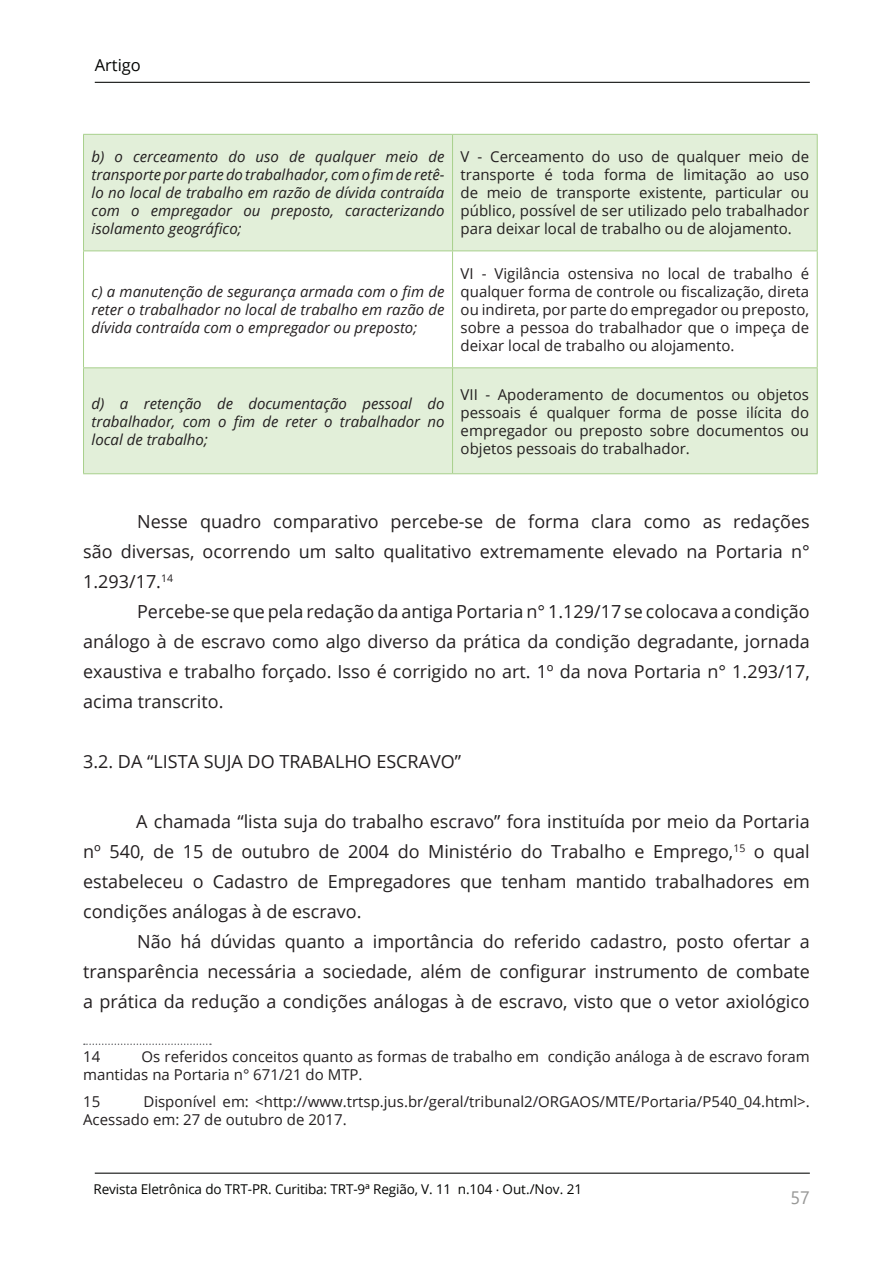
<style>
.page{position:relative;width:893px;height:1263px;background:#fff}
.page>*{position:absolute;margin:0;border:0;box-sizing:border-box;transform-origin:0 0}
.t1{font:18px/30px "Open Sans";color:#231f20;text-align:justify}
.t2{font:18px "Segoe UI";color:#989897}
.t3{font:16.5px "Open Sans";color:#040503}
.t4{font:15px/18px "Open Sans";color:#231f20;text-align:justify}
.t5{font:italic 15px/18px "Open Sans";color:#231f20;text-align:justify}
.t6{font:13.5px "Open Sans";letter-spacing:-.01em;color:#040503}
</style>
<div class="page">
<hr style="left:95px;top:1172px;width:715px;height:2px;background:#040503">
<hr style="left:95px;top:82px;width:715px;height:1px;background:#040503">
<svg style="left:84px;top:135px;width:733px;height:338px;fill:#e2efd9"></svg>
<hr style="left:83px;top:134px;width:370px;height:1px;background:#a8d08c">
<hr style="left:453px;top:134px;width:365px;height:1px;background:#a8d08c">
<hr style="left:83px;top:250px;width:370px;height:1px;background:#a8d08c">
<hr style="left:453px;top:250px;width:365px;height:1px;background:#a8d08c">
<hr style="left:83px;top:367px;width:370px;height:1px;background:#a8d08c">
<hr style="left:453px;top:367px;width:365px;height:1px;background:#a8d08c">
<hr style="left:83px;top:473px;width:370px;height:1px;background:#a8d08c">
<hr style="left:453px;top:473px;width:365px;height:1px;background:#a8d08c">
<hr style="left:83px;top:135px;width:1px;height:115px;background:#a8d08c">
<hr style="left:83px;top:251px;width:1px;height:116px;background:#a8d08c">
<hr style="left:83px;top:368px;width:1px;height:105px;background:#a8d08c">
<hr style="left:452px;top:135px;width:1px;height:115px;background:#a8d08c">
<hr style="left:817px;top:135px;width:1px;height:115px;background:#a8d08c">
<hr style="left:452px;top:251px;width:1px;height:116px;background:#a8d08c">
<hr style="left:817px;top:251px;width:1px;height:116px;background:#a8d08c">
<hr style="left:452px;top:368px;width:1px;height:105px;background:#a8d08c">
<hr style="left:817px;top:368px;width:1px;height:105px;background:#a8d08c">
<svg style="left:84px;top:1043px;width:127px;height:2px"></svg>
<p class="t3" style="left:95px;top:54px;width:48px">Artigo</p>
<p class="t5" style="left:92px;top:147px;width:354px">b) o cerceamento do uso de qualquer meio de transporte por parte do trabalhador, com o fim de retê&shy;lo no local de trabalho em razão de dívida contraída com o empregador ou preposto, caracterizando isolamento geográfico;</p>
<p class="t4" style="left:461px;top:148px;width:350px">V - Cerceamento do uso de qualquer meio de transporte é toda forma de limitação ao uso de meio de transporte existente, particular ou público, possível de ser utilizado pelo trabalhador para deixar local de trabalho ou de alojamento.</p>
<p class="t5" style="left:92px;top:282px;width:354px">c) a manutenção de segurança armada com o fim de reter o trabalhador no local de trabalho em razão de dívida contraída com o empregador ou preposto;</p>
<p class="t4" style="left:461px;top:264px;width:350px">VI - Vigilância ostensiva no local de trabalho é qualquer forma de controle ou fiscalização, direta ou indireta, por parte do empregador ou preposto, sobre a pessoa do trabalhador que o impeça de deixar local de trabalho ou alojamento.</p>
<p class="t5" style="left:92px;top:394px;width:354px">d) a retenção de documentação pessoal do trabalhador, com o fim de reter o trabalhador no local de trabalho;</p>
<p class="t4" style="left:461px;top:385px;width:350px">VII - Apoderamento de documentos ou objetos pessoais é qualquer forma de posse ilícita do empregador ou preposto sobre documentos ou objetos pessoais do trabalhador.</p>
<p class="t1" style="left:83px;top:506px;width:728px;text-indent:54px">Nesse quadro comparativo percebe-se de forma clara como as redações são diversas, ocorrendo um salto qualitativo extremamente elevado na Portaria n° 1.293/17.<sup>14</sup></p>
<p class="t1" style="left:83px;top:596px;width:728px;text-indent:54px">Percebe-se que pela redação da antiga Portaria n° 1.129/17 se colocava a condição análogo à de escravo como algo diverso da prática da condição degradante, jornada exaustiva e trabalho forçado. Isso é corrigido no art. 1º da nova Portaria n° 1.293/17, acima transcrito.</p>
<p class="t1" style="left:83px;top:746px;width:379px">3.2. DA “LISTA SUJA DO TRABALHO ESCRAVO”</p>
<p class="t1" style="left:83px;top:806px;width:728px;text-indent:53px">A chamada “lista suja do trabalho escravo” fora instituída por meio da Portaria nº 540, de 15 de outubro de 2004 do Ministério do Trabalho e Emprego,<sup>15</sup> o qual estabeleceu o Cadastro de Empregadores que tenham mantido trabalhadores em condições análogas à de escravo.</p>
<p class="t1" style="left:83px;top:926px;width:728px;text-indent:54px">Não há dúvidas quanto a importância do referido cadastro, posto ofertar a transparência necessária a sociedade, além de configurar instrumento de combate a prática da redução a condições análogas à de escravo, visto que o vetor axiológico</p>
<p class="t4" style="left:83px;top:1047px;width:19px">14</p>
<p class="t4" style="left:83px;top:1047px;width:728px;text-indent:58px">Os referidos conceitos quanto as formas de trabalho em condição análoga à de escravo foram mantidas na Portaria n° 671/21 do MTP.</p>
<p class="t4" style="left:83px;top:1092px;width:19px">15</p>
<p class="t4" style="left:83px;top:1092px;width:728px;text-indent:60px">Disponível em: &lt;http://www.trtsp.jus.br/geral/tribunal2/ORGAOS/MTE/Portaria/P540_04.html&gt;.<br>Acessado em: 27 de outubro de 2017.</p>
<p class="t6" style="left:94px;top:1179px;width:490px">Revista Eletrônica do TRT-PR. Curitiba: TRT-9ª Região, V. 11 n.104 . Out./Nov. 21</p>
<p class="t2" style="left:791px;top:1180px;width:21px">57</p>
</div>
